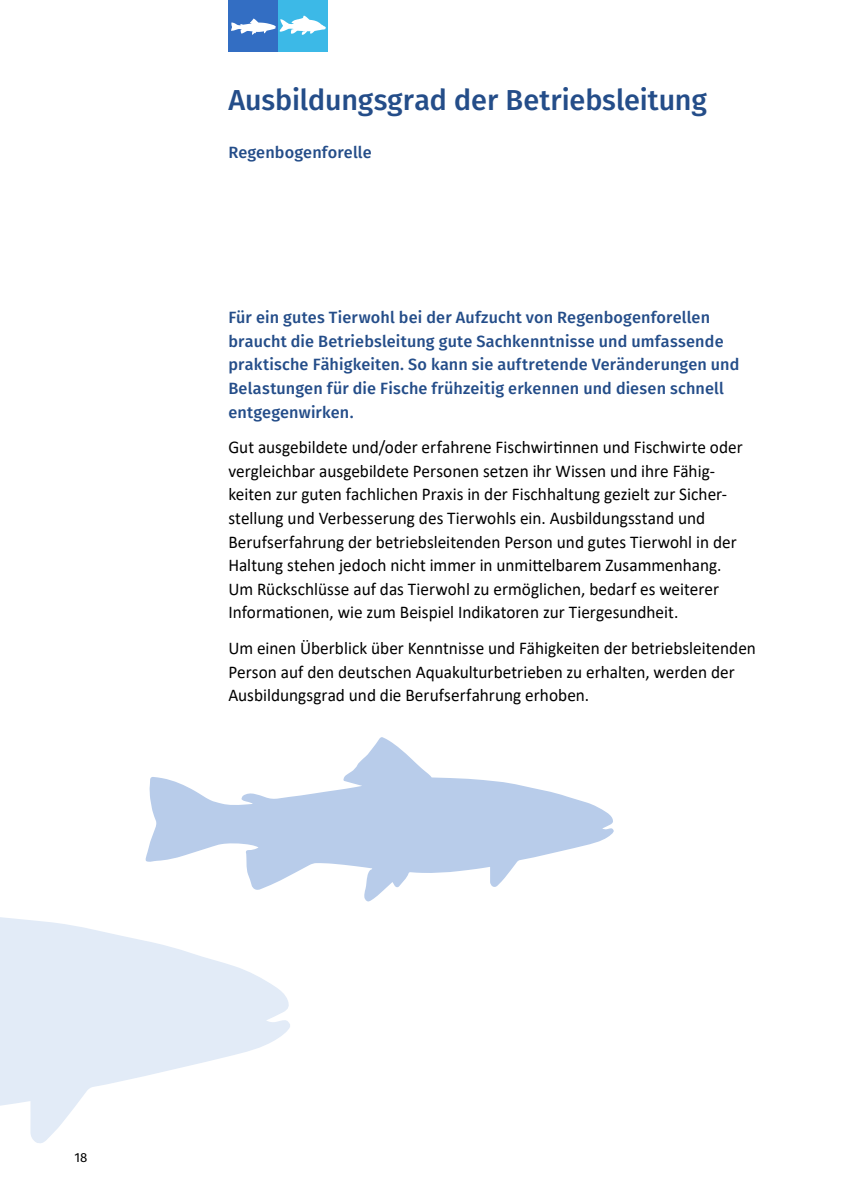
<style>
.page{position:relative;width:844px;height:1191px;background:#fff}
.page>*{position:absolute;margin:0;border:0;box-sizing:border-box;transform-origin:0 0}
.P03H_H_TuS_Überschri{font:500 28.88px "Fira Sans";letter-spacing:-.005em;color:#244d89}
.P01_Standard__P____f{font:17.85px/23.6px "Calibri";color:#000;scale:.96 1}
.P04_Vorspann_einz_H{font:500 16.28px/23.6px "Fira Sans";letter-spacing:.01em;color:#244d89}
.P04a_Unterzeile_Tier{font:500 16.28px "Fira Sans";letter-spacing:.01em;color:#244d89}
.t1{font:13.12px "Fira Sans";color:#000}
</style>
<div class="page">
<svg style="left:228px;top:0;width:99px;height:52px;background:#56a3da"></svg>
<svg style="left:149px;top:737px;width:464px;height:165px"></svg>
<svg style="left:0;top:827px;width:290px;height:316px"></svg>
<h2 class="P03H_H_TuS_Überschri" style="left:228px;top:77px;width:480px">Ausbildungsgrad der Betriebsleitung</h2>
<h3 class="P04a_Unterzeile_Tier" style="left:228px;top:139px;width:145px">Regenbogenforelle</h3>
<h3 class="P04_Vorspann_einz_H" style="left:228px;top:305px;width:512px">Für ein gutes Tierwohl bei der Aufzucht von Regenbogenforellen braucht die Betriebsleitung gute Sachkenntnisse und umfassende praktische Fähigkeiten. So kann sie auftretende Veränderungen und Belastungen für die Fische frühzeitig erkennen und diesen schnell entgegenwirken.</h3>
<p class="P01_Standard__P____f" style="left:228px;top:435px;width:537px">Gut ausgebildete und/oder erfahrene Fischwirtinnen und Fischwirte oder vergleichbar ausgebildete Personen setzen ihr Wissen und ihre Fähig&shy;keiten zur guten fachlichen Praxis in der Fischhaltung gezielt zur Sicher&shy;stellung und Verbesserung des Tierwohls ein. Ausbildungsstand und Berufserfahrung der betriebsleitenden Person und gutes Tierwohl in der Haltung stehen jedoch nicht immer in unmittelbarem Zusammenhang.<br>Um Rückschlüsse auf das Tierwohl zu ermöglichen, bedarf es weiterer Informationen, wie zum Beispiel Indikatoren zur Tiergesundheit.</p>
<p class="P01_Standard__P____f" style="left:228px;top:635px;width:551px">Um einen Überblick über Kenntnisse und Fähigkeiten der betriebsleitenden<br>Person auf den deutschen Aquakulturbetrieben zu erhalten, werden der<br>Ausbildungsgrad und die Berufserfahrung erhoben.</p>
<p class="t1" style="left:74px;top:1148px;width:15px">18</p>
</div>
